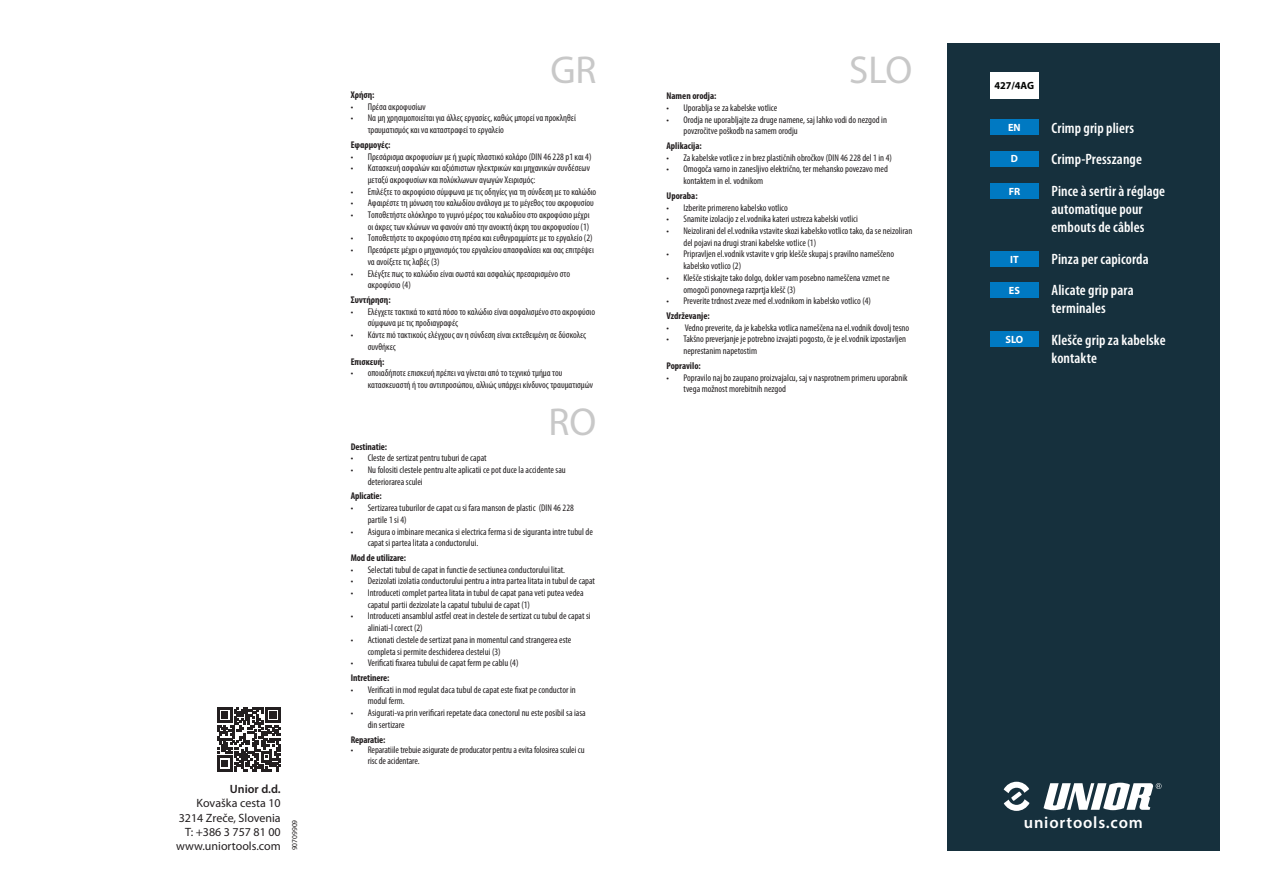
<style>
.page{position:relative;width:1263px;height:893px;background:#fff}
.page>*{position:absolute;margin:0;border:0;box-sizing:border-box;transform-origin:0 0}
.številka_stranska{font:39px "Myriad Pro";color:#c8c8c8}
.t1{font:600 16.5px "Myriad Pro";letter-spacing:.05em;color:#fff}
.ang_ime_artikla{font:600 condensed 15px/18px "Myriad Pro";letter-spacing:.005em;color:#fff}
.t2{font:12px "Myriad Pro";color:#231f20}
.t3{font:600 12px "Myriad Pro";color:#231f20}
.oznaka{font:700 10.5px "Myriad Pro";color:#fff}
.nem_št_artikla{font:700 10.5px "Myriad Pro";color:#040503}
.t4{font:condensed 9.75px/11.7px "Myriad Pro";color:#231f20}
.uvod{font:700 condensed 9.75px "Myriad Pro";letter-spacing:-.005em;color:#231f20}
.t5{font:7.5px "Myriad Pro";color:#231f20}
</style>
<div class="page">
<div style="left:947px;top:43px;width:272px;height:808px;background:#16303d"></div>
<div style="left:990px;top:72px;width:49px;height:27px;background:#fff"></div>
<div style="left:990px;top:119px;width:49px;height:16px;background:#0079c2"></div>
<div style="left:990px;top:183px;width:49px;height:16px;background:#0079c2"></div>
<div style="left:990px;top:251px;width:49px;height:16px;background:#0079c2"></div>
<div style="left:990px;top:151px;width:49px;height:15px;background:#0079c2"></div>
<div style="left:990px;top:282px;width:49px;height:16px;background:#0079c2"></div>
<div style="left:990px;top:331px;width:49px;height:16px;background:#0079c2"></div>
<svg style="left:1043px;top:783px;width:118px;height:27px"></svg>
<svg style="left:1004px;top:782px;width:25px;height:29px"></svg>
<svg style="left:217px;top:707px;width:64px;height:64px"></svg>
<p class="t3" style="left:230px;top:781px;width:52px">Unior d.d.</p>
<p class="t2" style="left:197px;top:796px;width:86px">Kovaška cesta 10</p>
<p class="t2" style="left:179px;top:810px;width:103px">3214 Zreče, Slovenia</p>
<p class="t2" style="left:185px;top:825px;width:97px">T: +386 3 757 81 00</p>
<p class="t2" style="left:176px;top:839px;width:106px">www.uniortools.com</p>
<p class="t5" style="left:290px;top:850px;width:32px;rotate:-90deg">90709909</p>
<p class="številka_stranska" style="left:550px;top:46px;width:48px">GR</p>
<p class="uvod" style="left:351px;top:89px;width:25px">Χρήση:</p>
<p class="t4" style="left:351px;top:101px;width:76px">• Πρέσα ακροφυσίων</p>
<p class="t4" style="left:368px;top:112px;width:210px;text-indent:-17px">• Να μη χρησιμοποιείται για άλλες εργασίες, καθώς μπορεί να προκληθεί τραυματισμός και να καταστραφεί το εργαλείο</p>
<p class="uvod" style="left:351px;top:139px;width:41px">Εφαρμογές:</p>
<p class="t4" style="left:351px;top:150px;width:242px">• Πρεσάρισμα ακροφυσίων με ή χωρίς πλαστικό κολάρο (DIN 46 228 p1 και 4)</p>
<p class="t4" style="left:368px;top:162px;width:224px;text-indent:-17px">• Κατασκευή ασφαλών και αξιόπιστων ηλεκτρικών και μηχανικών συνδέσεων μεταξύ ακροφυσίων και πολύκλωνων αγωγών Χειρισμός:</p>
<p class="t4" style="left:351px;top:185px;width:247px">• Επιλέξτε το ακροφύσιο σύμφωνα με τις οδηγίες για τη σύνδεση με το καλώδιο</p>
<p class="t4" style="left:351px;top:197px;width:245px">• Αφαιρέστε τη μόνωση του καλωδίου ανάλογα με το μέγεθος του ακροφυσίου</p>
<p class="t4" style="left:351px;top:209px;width:240px;text-align:right">• Τοποθετήστε ολόκληρο το γυμνό μέρος του καλωδίου στο ακροφύσιο μέχρι οι άκρες των κλώνων να φανούν από την ανοικτή άκρη του ακροφυσίου (1)</p>
<p class="t4" style="left:351px;top:232px;width:243px">• Τοποθετήστε το ακροφύσιο στη πρέσα και ευθυγραμμίστε με το εργαλείο (2)</p>
<p class="t4" style="left:368px;top:244px;width:228px;text-indent:-17px">• Πρεσάρετε μέχρι ο μηχανισμός του εργαλείου απασφαλίσει και σας επιτρέψει να ανοίξετε τις λαβές (3)</p>
<p class="t4" style="left:368px;top:267px;width:204px;text-indent:-17px">• Ελέγξτε πως το καλώδιο είναι σωστά και ασφαλώς πρεσαρισμένο στο ακροφύσιο (4)</p>
<p class="uvod" style="left:351px;top:294px;width:41px">Συντήρηση:</p>
<p class="t4" style="left:368px;top:306px;width:229px;text-indent:-17px">• Ελέγχετε τακτικά το κατά πόσο το καλώδιο είναι ασφαλισμένο στο ακροφύσιο σύμφωνα με τις προδιαγραφές</p>
<p class="t4" style="left:368px;top:329px;width:220px;text-indent:-17px">• Κάντε πιό τακτικούς ελέγχους αν η σύνδεση είναι εκτεθειμένη σε δύσκολες συνθήκες</p>
<p class="uvod" style="left:351px;top:355px;width:35px">Επισκευή:</p>
<p class="t4" style="left:368px;top:367px;width:227px;text-indent:-17px">• οποιαδήποτε επισκευή πρέπει να γίνεται από το τεχνικό τμήμα του κατασκευαστή ή του αντιπροσώπου, αλλιώς υπάρχει κίνδυνος τραυματισμών</p>
<p class="številka_stranska" style="left:548px;top:398px;width:49px">RO</p>
<p class="uvod" style="left:351px;top:440px;width:38px">Destinatie:</p>
<p class="t4" style="left:351px;top:452px;width:137px">• Cleste de sertizat pentru tuburi de capat</p>
<p class="t4" style="left:368px;top:464px;width:200px;text-indent:-17px">• Nu folositi clestele pentru alte aplicatii ce pot duce la accidente sau deteriorarea sculei</p>
<p class="uvod" style="left:351px;top:490px;width:33px">Aplicatie:</p>
<p class="t4" style="left:368px;top:502px;width:208px;text-indent:-17px">• Sertizarea tuburilor de capat cu si fara manson de plastic (DIN 46 228 partile 1 si 4)</p>
<p class="t4" style="left:368px;top:525px;width:227px;text-indent:-17px">• Asigura o imbinare mecanica si electrica ferma si de siguranta intre tubul de capat si partea litata a conductorului.</p>
<p class="uvod" style="left:351px;top:552px;width:57px">Mod de utilizare:</p>
<p class="t4" style="left:351px;top:563px;width:216px">• Selectati tubul de capat in functie de sectiunea conductorului litat.</p>
<p class="t4" style="left:351px;top:575px;width:246px">• Dezizolati izolatia conductorului pentru a intra partea litata in tubul de capat</p>
<p class="t4" style="left:368px;top:587px;width:217px;text-indent:-17px">• Introduceti complet partea litata in tubul de capat pana veti putea vedea capatul partii dezizolate la capatul tubului de capat (1)</p>
<p class="t4" style="left:368px;top:610px;width:224px;text-indent:-17px">• Introduceti ansamblul astfel creat in clestele de sertizat cu tubul de capat si aliniati-l corect (2)</p>
<p class="t4" style="left:368px;top:634px;width:205px;text-indent:-17px">• Actionati clestele de sertizat pana in momentul cand strangerea este completa si permite deschiderea clestelui (3)</p>
<p class="t4" style="left:351px;top:657px;width:169px">• Verificati fixarea tubului de capat ferm pe cablu (4)</p>
<p class="uvod" style="left:351px;top:672px;width:40px">Intretinere:</p>
<p class="t4" style="left:368px;top:683px;width:210px;text-indent:-17px">• Verificati in mod regulat daca tubul de capat este fixat pe conductor in modul ferm.</p>
<p class="t4" style="left:368px;top:707px;width:220px;text-indent:-17px">• Asigurati-va prin verificari repetate daca conectorul nu este posibil sa iasa din sertizare</p>
<p class="uvod" style="left:351px;top:733px;width:36px">Reparatie:</p>
<p class="t4" style="left:368px;top:744px;width:218px;line-height:10.5px;text-indent:-17px">• Reparatiile trebuie asigurate de producator pentru a evita folosirea sculei cu risc de acidentare.</p>
<p class="številka_stranska" style="left:849px;top:46px;width:64px">SLO</p>
<p class="uvod" style="left:666px;top:90px;width:52px">Namen orodja:</p>
<p class="t4" style="left:666px;top:102px;width:112px">• Uporablja se za kabelske votlice</p>
<p class="t4" style="left:683px;top:113px;width:205px;text-indent:-17px">• Orodja ne uporabljajte za druge namene, saj lahko vodi do nezgod in povzročitve poškodb na samem orodju</p>
<p class="uvod" style="left:666px;top:140px;width:37px">Aplikacija:</p>
<p class="t4" style="left:666px;top:152px;width:227px">• Za kabelske votlice z in brez plastičnih obročkov (DIN 46 228 del 1 in 4)</p>
<p class="t4" style="left:683px;top:163px;width:206px;text-indent:-17px">• Omogoča varno in zanesljivo električno, ter mehansko povezavo med kontaktem in el. vodnikom</p>
<p class="uvod" style="left:666px;top:190px;width:33px">Uporaba:</p>
<p class="t4" style="left:666px;top:201px;width:123px">• Izberite primereno kabelsko votlico</p>
<p class="t4" style="left:666px;top:213px;width:193px">• Snamite izolacijo z el.vodnika kateri ustreza kabelski votlici</p>
<p class="t4" style="left:683px;top:225px;width:230px;text-indent:-17px">• Neizolirani del el.vodnika vstavite skozi kabelsko votlico tako, da se neizoliran del pojavi na drugi strani kabelske votlice (1)</p>
<p class="t4" style="left:683px;top:248px;width:212px;text-indent:-17px">• Pripravljen el.vodnik vstavite v grip klešče skupaj s pravilno nameščeno kabelsko votlico (2)</p>
<p class="t4" style="left:683px;top:272px;width:208px;text-indent:-17px">• Klešče stiskajte tako dolgo, dokler vam posebno nameščena vzmet ne omogoči ponovnega razprtja klešč (3)</p>
<p class="t4" style="left:666px;top:295px;width:206px">• Preverite trdnost zveze med el.vodnikom in kabelsko votlico (4)</p>
<p class="uvod" style="left:666px;top:310px;width:45px">Vzdrževanje:</p>
<p class="t4" style="left:666px;top:321px;width:244px">• Vedno preverite, da je kabelska votlica nameščena na el.vodnik dovolj tesno</p>
<p class="t4" style="left:683px;top:333px;width:224px;text-indent:-17px">• Takšno preverjanje je potrebno izvajati pogosto, če je el.vodnik izpostavljen neprestanim napetostim</p>
<p class="uvod" style="left:666px;top:359px;width:36px">Popravilo:</p>
<p class="t4" style="left:683px;top:371px;width:226px;text-indent:-17px">• Popravilo naj bo zaupano proizvajalcu, saj v nasprotnem primeru uporabnik tvega možnost morebitnih nezgod</p>
<p class="nem_št_artikla" style="left:994px;top:79px;width:41px">427/4AG</p>
<p class="oznaka" style="left:1008px;top:120px;width:14px">EN</p>
<p class="oznaka" style="left:1011px;top:152px;width:9px">D</p>
<p class="oznaka" style="left:1009px;top:184px;width:13px">FR</p>
<p class="oznaka" style="left:1010px;top:252px;width:10px">IT</p>
<p class="oznaka" style="left:1009px;top:283px;width:13px">ES</p>
<p class="oznaka" style="left:1005px;top:333px;width:19px">SLO</p>
<p class="ang_ime_artikla" style="left:1052px;top:118px;width:84px">Crimp grip pliers</p>
<p class="ang_ime_artikla" style="left:1052px;top:150px;width:92px">Crimp-Presszange</p>
<p class="ang_ime_artikla" style="left:1052px;top:182px;width:115px">Pince à sertir à réglage automatique pour embouts de câbles</p>
<p class="ang_ime_artikla" style="left:1052px;top:249px;width:99px">Pinza per capicorda</p>
<p class="ang_ime_artikla" style="left:1052px;top:281px;width:83px">Alicate grip para terminales</p>
<p class="ang_ime_artikla" style="left:1052px;top:330px;width:115px">Klešče grip za kabelske kontakte</p>
<p class="t1" style="left:1024px;top:811px;width:121px">uniortools.com</p>
</div>
